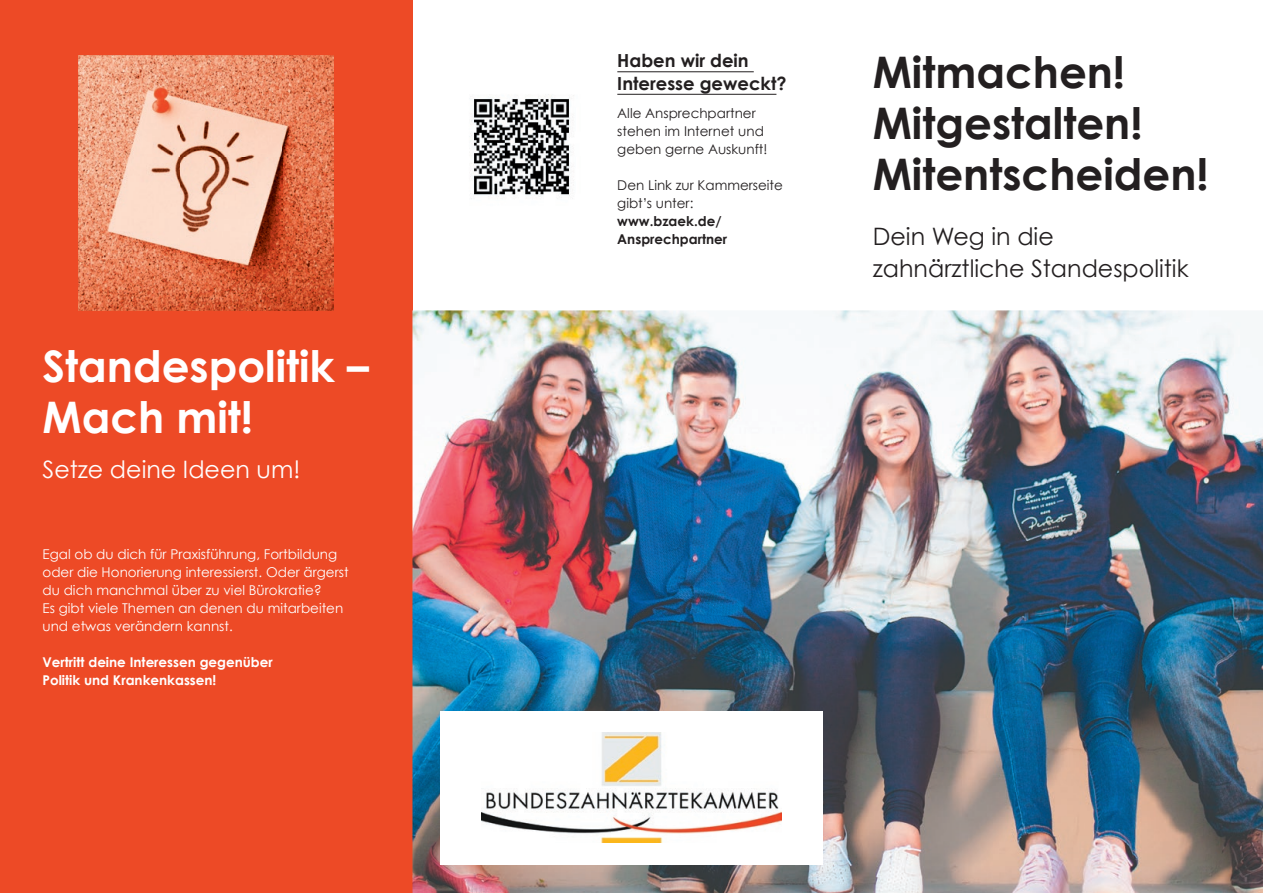
<style>
.page{position:relative;width:1263px;height:893px;background:#fff}
.page>*{position:absolute;margin:0;border:0;box-sizing:border-box;transform-origin:0 0}
.t1{font:700 43.5px/51px "Century Gothic";color:#231f20}
.t2{font:700 43.5px/51px "Century Gothic";color:#fff}
.t3{font:24px/31.5px "Century Gothic";color:#231f20}
.t4{font:24px "Century Gothic";color:#fff}
.t5{font:700 18px/22.5px "Century Gothic";color:#231f20}
.t6{font:13.5px/18px "Century Gothic";color:#fff}
.t7{font:13.5px/18px "Century Gothic";color:#231f20}
.t8{font:700 13.5px/18px "Century Gothic";color:#fff}
.t9{font:700 13.5px/18px "Century Gothic";color:#231f20}
</style>
<div class="page">
<div style="left:0;top:0;width:412px;height:893px;background:#ed4a26"></div>
<img style="left:412px;top:310px;width:851px;height:583px">
<div style="left:440px;top:711px;width:383px;height:154px;background:#fff"></div>
<img style="left:482px;top:733px;width:299px;height:110px">
<hr style="left:617px;top:71px;width:137px;height:1px;background:#231f20">
<hr style="left:617px;top:94px;width:159px;height:1px;background:#231f20">
<img style="left:470px;top:95px;width:104px;height:104px">
<img style="left:78px;top:55px;width:255px;height:255px">
<h1 class="t2" style="left:43px;top:339px;width:328px">Standespolitik –<br>Mach mit!</h1>
<h2 class="t4" style="left:43px;top:453px;width:259px">Setze deine Ideen um!</h2>
<p class="t6" style="left:43px;top:545px;width:308px">Egal ob du dich für Praxisführung, Fortbildung oder die Honorierung interessierst. Oder ärgerst du dich manchmal über zu viel Bürokratie?<br>Es gibt viele Themen an denen du mitarbeiten und etwas verändern kannst.</p>
<p class="t8" style="left:43px;top:653px;width:232px">Vertritt deine Interessen gegenüber<br>Politik und Krankenkassen!</p>
<h3 class="t5" style="left:617px;top:49px;width:171px">Haben wir dein<br>Interesse geweckt?</h3>
<p class="t7" style="left:617px;top:104px;width:152px">Alle Ansprechpartner stehen im Internet und geben gerne Auskunft!</p>
<p class="t7" style="left:617px;top:176px;width:167px">Den Link zur Kammerseite gibt’s unter:</p>
<p class="t9" style="left:617px;top:212px;width:111px">www.bzaek.de/<br>Ansprechpartner</p>
<h1 class="t1" style="left:873px;top:45px;width:337px">Mitmachen!<br>Mitgestalten!<br>Mitentscheiden!</h1>
<h2 class="t3" style="left:873px;top:221px;width:317px">Dein Weg in die zahnärztliche Standespolitik</h2>
</div>
